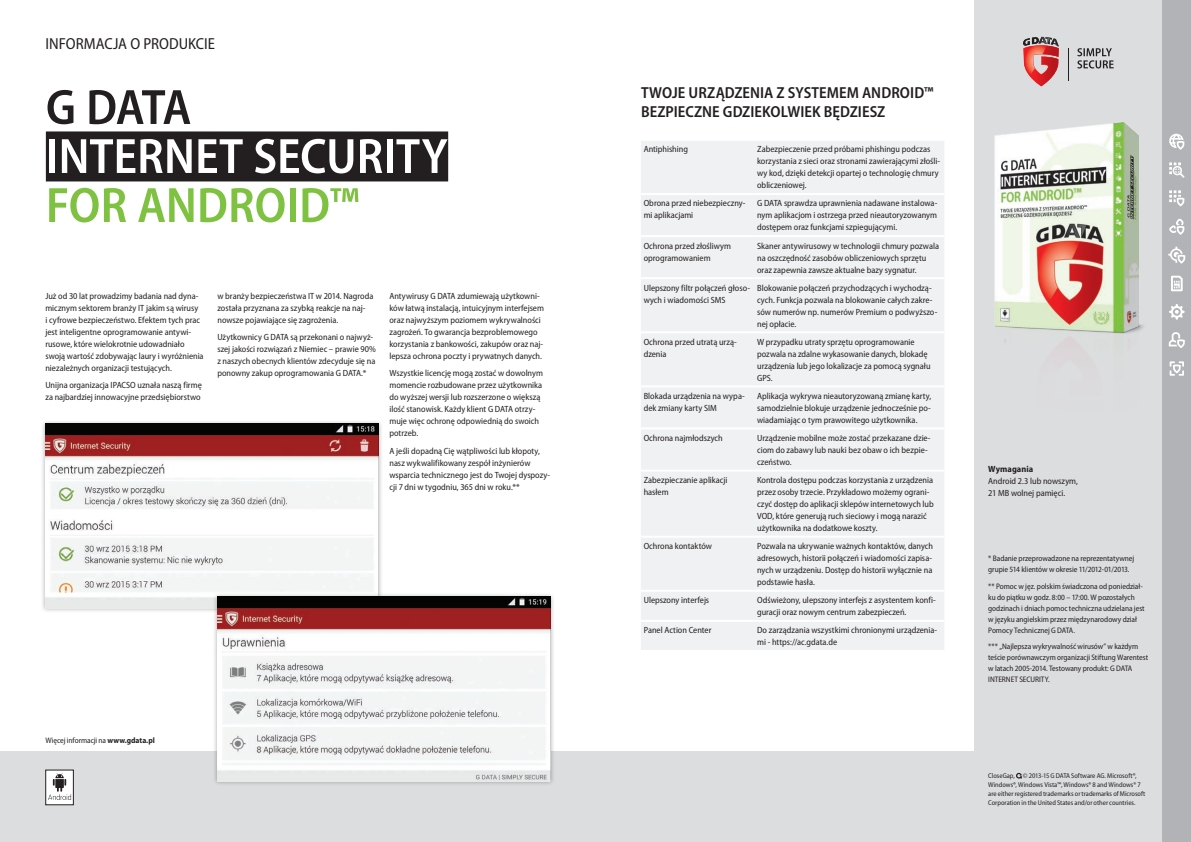
<style>
.page{position:relative;width:1191px;height:842px;background:#fff}
.page>*{position:absolute;margin:0;border:0;box-sizing:border-box;transform-origin:0 0}
.t1{font:600 semi-condensed 50px "Myriad Pro";color:#fff}
.t2{font:600 semi-condensed 50px "Myriad Pro";color:#7fc241}
.t3{font:600 semi-condensed 50px "Myriad Pro";color:#231f20}
.t4{font:600 semi-condensed 16px/19px "Myriad Pro";letter-spacing:.005em;color:#231f20}
.t5{font:semi-condensed 16px "Myriad Pro";letter-spacing:.005em;color:#231f20}
.t6{font:semi-condensed 9px/12px "Myriad Pro";color:#231f20}
.t7{font:700 semi-condensed 9px "Myriad Pro";letter-spacing:.005em;color:#231f20}
.t8{font:semi-condensed 8px/11px "Myriad Pro";letter-spacing:-.005em;color:#231f20}
.t9{font:semi-condensed 7px/9px "Myriad Pro";color:#231f20}
.s1{font-weight:700}
</style>
<div class="page">
<div style="left:581px;top:751px;width:610px;height:91px;background:#dcdddf"></div>
<div style="left:0;top:751px;width:609px;height:91px;background:#dcdddf"></div>
<div style="left:974px;top:0;width:217px;height:842px;background:#dcdddf"></div>
<div style="left:1162px;top:0;width:29px;height:842px;background:#b2b3b7"></div>
<img style="left:994px;top:122px;width:149px;height:219px">
<div style="left:46px;top:131px;width:402px;height:50px;background:#231f20"></div>
<div style="left:641px;top:141px;width:303px;height:509px;background:#f0f1f2"></div>
<hr style="left:641px;top:193px;width:113px;height:2px;background:#fff">
<hr style="left:754px;top:193px;width:190px;height:2px;background:#fff">
<hr style="left:641px;top:235px;width:113px;height:2px;background:#fff">
<hr style="left:754px;top:235px;width:190px;height:2px;background:#fff">
<hr style="left:641px;top:277px;width:113px;height:2px;background:#fff">
<hr style="left:754px;top:277px;width:190px;height:2px;background:#fff">
<hr style="left:641px;top:331px;width:113px;height:2px;background:#fff">
<hr style="left:754px;top:331px;width:190px;height:2px;background:#fff">
<hr style="left:641px;top:385px;width:113px;height:2px;background:#fff">
<hr style="left:754px;top:385px;width:190px;height:2px;background:#fff">
<hr style="left:641px;top:427px;width:113px;height:2px;background:#fff">
<hr style="left:754px;top:427px;width:190px;height:2px;background:#fff">
<hr style="left:641px;top:470px;width:113px;height:2px;background:#fff">
<hr style="left:754px;top:470px;width:190px;height:2px;background:#fff">
<hr style="left:641px;top:536px;width:113px;height:2px;background:#fff">
<hr style="left:754px;top:536px;width:190px;height:2px;background:#fff">
<hr style="left:641px;top:590px;width:113px;height:2px;background:#fff">
<hr style="left:754px;top:590px;width:190px;height:2px;background:#fff">
<hr style="left:641px;top:620px;width:113px;height:2px;background:#fff">
<hr style="left:754px;top:620px;width:190px;height:2px;background:#fff">
<svg style="left:1169px;top:134px;width:15px;height:16px"></svg>
<svg style="left:1169px;top:162px;width:15px;height:16px"></svg>
<svg style="left:1169px;top:190px;width:15px;height:16px"></svg>
<svg style="left:1169px;top:219px;width:15px;height:16px"></svg>
<svg style="left:1168px;top:247px;width:17px;height:17px"></svg>
<svg style="left:1171px;top:276px;width:11px;height:15px"></svg>
<svg style="left:1169px;top:304px;width:15px;height:16px"></svg>
<svg style="left:1168px;top:332px;width:16px;height:16px"></svg>
<svg style="left:1169px;top:361px;width:15px;height:15px"></svg>
<svg style="left:45px;top:769px;width:29px;height:36px"></svg>
<svg style="left:1016px;top:773px;width:5px;height:5px"></svg>
<div style="left:40px;top:419px;width:343px;height:194px;background:#231f20;opacity:.35"></div>
<svg style="left:45px;top:424px;width:333px;height:185px;fill:#f3f5f5"></svg>
<div style="left:212px;top:592px;width:343px;height:194px;background:#231f20;opacity:.35"></div>
<svg style="left:217px;top:597px;width:333px;height:185px;fill:#f3f5f5"></svg>
<svg style="left:1077px;top:48px;width:36px;height:20px"></svg>
<hr style="left:1067px;top:48px;width:1px;height:33px;background:#231f20">
<svg style="left:1023px;top:37px;width:36px;height:49px"></svg>
<h2 class="t5" style="left:46px;top:34px;width:171px">INFORMACJA O PRODUKCIE</h2>
<h1 class="t3" style="left:46px;top:76px;width:147px">G DATA</h1>
<h1 class="t1" style="left:46px;top:125px;width:403px">INTERNET SECURITY</h1>
<h1 class="t2" style="left:46px;top:174px;width:315px">FOR ANDROID™</h1>
<p class="t6" style="left:45px;top:290px;width:160px">Już od 30 lat prowadzimy badania nad dyna&shy;micznym sektorem branży IT jakim są wirusy<br>i cyfrowe bezpieczeństwo. Efektem tych prac jest inteligentne oprogramowanie antywi&shy;rusowe, które wielokrotnie udowadniało swoją wartość zdobywając laury i wyróżnienia niezależnych organizacji testujących.</p>
<p class="t6" style="left:45px;top:379px;width:158px">Unijna organizacja IPACSO uznała naszą firmę za najbardziej innowacyjne przedsiębiorstwo</p>
<p class="t6" style="left:217px;top:290px;width:157px">w branży bezpieczeństwa IT w 2014. Nagroda została przyznana za szybką reakcje na naj&shy;nowsze pojawiające się zagrożenia.</p>
<p class="t6" style="left:217px;top:331px;width:160px">Użytkownicy G DATA są przekonani o najwyż&shy;szej jakości rozwiązań z Niemiec – prawie 90% z naszych obecnych klientów zdecyduje się na ponowny zakup oprogramowania G DATA.*</p>
<p class="t6" style="left:389px;top:290px;width:156px">Antywirusy G DATA zdumiewają użytkowni&shy;ków łatwą instalacją, intuicyjnym interfejsem oraz najwyższym poziomem wykrywalności zagrożeń. To gwarancja bezproblemowego korzystania z bankowości, zakupów oraz naj&shy;lepsza ochrona poczty i prywatnych danych.</p>
<p class="t6" style="left:389px;top:367px;width:155px">Wszystkie licencję mogą zostać w dowolnym momencie rozbudowane przez użytkownika do wyższej wersji lub rozszerzone o większą ilość stanowisk. Każdy klient G DATA otrzy&shy;muje więc ochronę odpowiednią do swoich potrzeb.</p>
<p class="t6" style="left:389px;top:445px;width:162px">A jeśli dopadną Cię wątpliwości lub kłopoty, nasz wykwalifikowany zespół inżynierów wsparcia technicznego jest do Twojej dyspozy&shy;cji 7 dni w tygodniu, 365 dni w roku.**</p>
<p class="t8" style="left:45px;top:735px;width:111px">Więcej informacji na <span class="s1">www.gdata.pl</span></p>
<h2 class="t4" style="left:641px;top:83px;width:294px">TWOJE URZĄDZENIA Z SYSTEMEM ANDROID™<br>BEZPIECZNE GDZIEKOLWIEK BĘDZIESZ</h2>
<p class="t6" style="left:643px;top:143px;width:46px">Antiphishing</p>
<p class="t6" style="left:757px;top:143px;width:184px">Zabezpieczenie przed próbami phishingu podczas korzystania z sieci oraz stronami zawierającymi złośli&shy;wy kod, dzięki detekcji opartej o technologię chmury obliczeniowej.</p>
<p class="t6" style="left:643px;top:197px;width:103px">Obrona przed niebezpieczny&shy;mi aplikacjami</p>
<p class="t6" style="left:757px;top:197px;width:182px;text-align:justify">G DATA sprawdza uprawnienia nadawane instalowa&shy;nym aplikacjom i ostrzega przed nieautoryzowanym dostępem oraz funkcjami szpiegującymi.</p>
<p class="t6" style="left:643px;top:239px;width:89px">Ochrona przed złośliwym oprogramowaniem</p>
<p class="t6" style="left:757px;top:239px;width:183px">Skaner antywirusowy w technologii chmury pozwala na oszczędność zasobów obliczeniowych sprzętu oraz zapewnia zawsze aktualne bazy sygnatur.</p>
<p class="t6" style="left:643px;top:281px;width:108px">Ulepszony filtr połączeń głoso&shy;wych i wiadomości SMS</p>
<p class="t6" style="left:757px;top:281px;width:182px">Blokowanie połączeń przychodzących i wychodzą&shy;cych. Funkcja pozwala na blokowanie całych zakre&shy;sów numerów np. numerów Premium o podwyższo&shy;nej opłacie.</p>
<p class="t6" style="left:643px;top:336px;width:95px">Ochrona przed utratą urzą&shy;dzenia</p>
<p class="t6" style="left:757px;top:336px;width:175px">W przypadku utraty sprzętu oprogramowanie pozwala na zdalne wykasowanie danych, blokadę urządzenia lub jego lokalizacje za pomocą sygnału GPS.</p>
<p class="t6" style="left:643px;top:390px;width:103px">Blokada urządzenia na wypa&shy;dek zmiany karty SIM</p>
<p class="t6" style="left:757px;top:390px;width:176px;text-align:justify">Aplikacja wykrywa nieautoryzowaną zmianę karty, samodzielnie blokuje urządzenie jednocześnie po&shy;wiadamiając o tym prawowitego użytkownika.</p>
<p class="t6" style="left:643px;top:432px;width:81px">Ochrona najmłodszych</p>
<p class="t6" style="left:757px;top:432px;width:175px">Urządzenie mobilne może zostać przekazane dzie&shy;ciom do zabawy lub nauki bez obaw o ich bezpie&shy;czeństwo.</p>
<p class="t6" style="left:643px;top:474px;width:85px">Zabezpieczanie aplikacji hasłem</p>
<p class="t6" style="left:757px;top:474px;width:178px">Kontrola dostępu podczas korzystania z urządzenia przez osoby trzecie. Przykładowo możemy ograni&shy;czyć dostęp do aplikacji sklepów internetowych lub VOD, które generują ruch sieciowy i mogą narazić użytkownika na dodatkowe koszty.</p>
<p class="t6" style="left:643px;top:540px;width:70px">Ochrona kontaktów</p>
<p class="t6" style="left:757px;top:540px;width:177px;text-align:justify">Pozwala na ukrywanie ważnych kontaktów, danych adresowych, historii połączeń i wiadomości zapisa&shy;nych w urządzeniu. Dostęp do historii wyłącznie na podstawie hasła.</p>
<p class="t6" style="left:643px;top:594px;width:67px">Ulepszony interfejs</p>
<p class="t6" style="left:757px;top:594px;width:180px">Odświeżony, ulepszony interfejs z asystentem konfi&shy;guracji oraz nowym centrum zabezpieczeń.</p>
<p class="t6" style="left:643px;top:624px;width:69px">Panel Action Center</p>
<p class="t6" style="left:757px;top:624px;width:182px">Do zarządzania wszystkimi chronionymi urządzenia&shy;mi - https://ac.gdata.de</p>
<p class="t7" style="left:988px;top:463px;width:47px">Wymagania</p>
<p class="t6" style="left:988px;top:475px;width:91px">Android 2.3 lub nowszym,<br>21 MB wolnej pamięci.</p>
<p class="t8" style="left:988px;top:553px;width:148px">* Badanie przeprowadzone na reprezentatywnej grupie 514 klientów w okresie 11/2012-01/2013.</p>
<p class="t8" style="left:988px;top:580px;width:158px">** Pomoc w jęz. polskim świadczona od poniedział&shy;ku do piątku w godz. 8:00 – 17:00. W pozostałych godzinach i dniach pomoc techniczna udzielana jest w języku angielskim przez międzynarodowy dział Pomocy Technicznej G DATA.</p>
<p class="t8" style="left:988px;top:641px;width:161px">*** „Najlepsza wykrywalność wirusów” w każdym teście porównawczym organizacji Stiftung Warentest w latach 2005-2014. Testowany produkt: G DATA INTERNET SECURITY.</p>
<p class="t9" style="left:988px;top:771px;width:159px">CloseGap, © 2013-15 G DATA Software AG. Microsoft®, Windows®, Windows Vista™, Windows® 8 and Windows® 7 are either registered trademarks or trademarks of Microsoft Corporation in the United States and/or other countries.</p>
</div>
